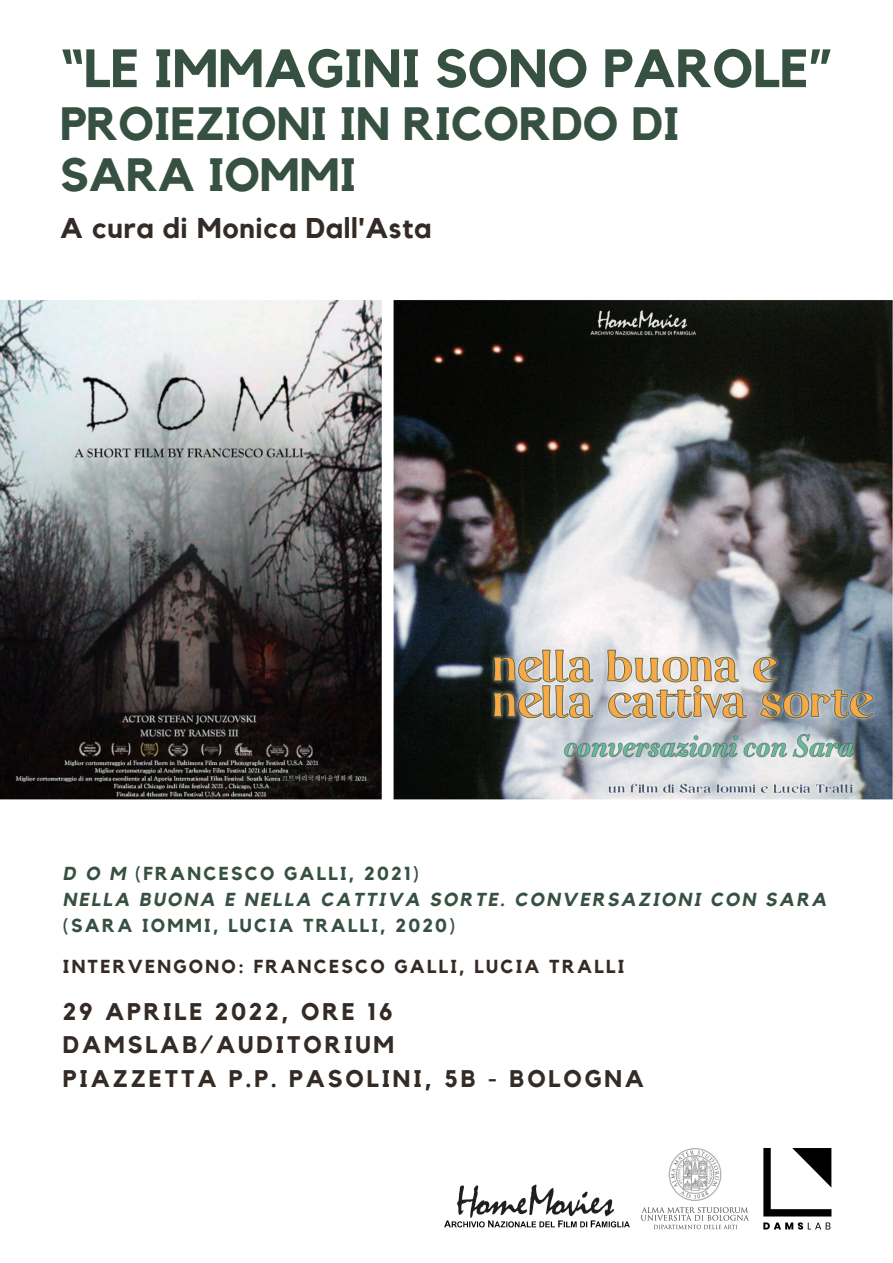
<style>
.page{position:relative;width:893px;height:1263px;background:#fff}
.page>*{position:absolute;margin:0;border:0;box-sizing:border-box;transform-origin:0 0}
.t1{font:700 53.25px "Kollektif";color:#365041}
.t2{font:700 46.5px "Kollektif";color:#365041}
.t3{font:700 28.5px "Kollektif";letter-spacing:.025em;color:#342b26}
.t4{font:700 24px "Kollektif";letter-spacing:.12em;color:#342b26}
.t5{font:italic 700 18.75px/26px "Kollektif";letter-spacing:.12em;color:#365041}
.t6{font:700 18.75px "Kollektif";letter-spacing:.12em;color:#342b26}
.t7{font:700 18.75px "Kollektif";letter-spacing:.12em;color:#365041}
.s1{font-style:italic}
.s2{font-style:normal}
</style>
<div class="page">
<img style="left:641px;top:1148px;width:191px;height:82px">
<img style="left:444px;top:1184px;width:186px;height:44px">
<img style="left:0;top:300px;width:893px;height:500px">
<p class="t1" style="left:60px;top:44px;width:773px">“LE IMMAGINI SONO PAROLE”</p>
<p class="t2" style="left:60px;top:102px;width:621px">PROIEZIONI IN RICORDO DI</p>
<p class="t2" style="left:60px;top:154px;width:297px">SARA IOMMI</p>
<p class="t3" style="left:60px;top:215px;width:373px">A cura di Monica Dall'Asta</p>
<p class="t7" style="left:63px;top:864px;width:357px"><span class="s1">D O M</span> (FRANCESCO GALLI, 2021)</p>
<p class="t5" style="left:63px;top:887px;width:765px">NELLA BUONA E NELLA CATTIVA SORTE. CONVERSAZIONI CON SARA <span class="s2">(SARA IOMMI, LUCIA TRALLI, 2020)</span></p>
<p class="t6" style="left:63px;top:958px;width:563px">INTERVENGONO: FRANCESCO GALLI, LUCIA TRALLI</p>
<p class="t4" style="left:63px;top:1000px;width:331px">29 APRILE 2022, ORE 16</p>
<p class="t4" style="left:63px;top:1034px;width:333px">DAMSLAB/AUDITORIUM</p>
<p class="t4" style="left:63px;top:1067px;width:583px">PIAZZETTA P.P. PASOLINI, 5B - BOLOGNA</p>
</div>
